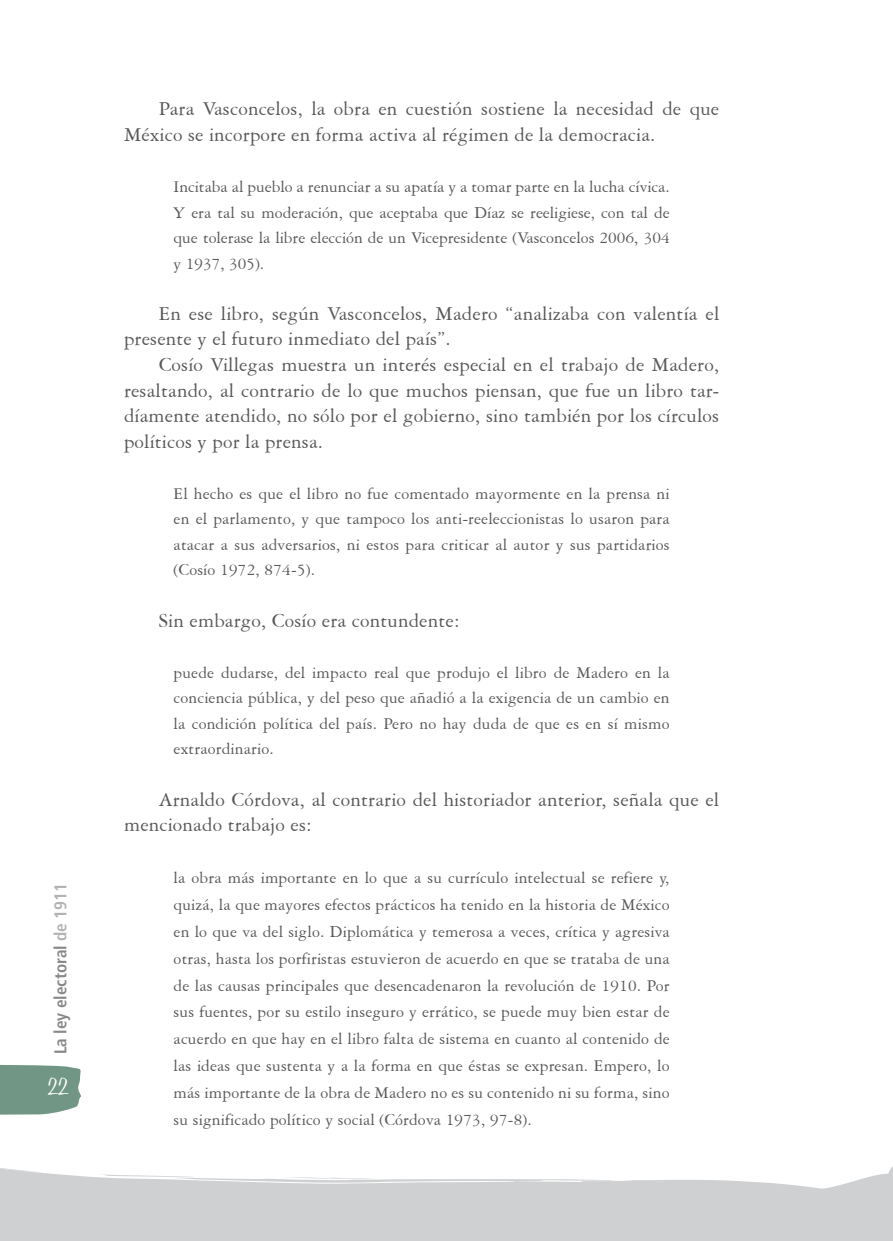
<style>
.page{position:relative;width:893px;height:1241px;background:#fff}
.page>*{position:absolute;margin:0;border:0;box-sizing:border-box;transform-origin:0 0}
.t1{font:300 26.25px "Honey Script";color:#fff}
.t2{font:21px/25.6px "American Garamond BT";letter-spacing:.01em;color:#58585a}
.t3{font:17.5px/25.6px "American Garamond BT";letter-spacing:.01em;color:#58585a;text-align:justify}
.t4{font:700 condensed 17.15px "Frutiger";color:#87888a}
.s1{color:#b1b3b4}
</style>
<div class="page">
<svg style="left:0;top:1064px;width:81px;height:50px"></svg>
<svg style="left:0;top:1168px;width:886px;height:72px;fill:#cfd0d2"></svg>
<svg style="left:886px;top:1166px;width:7px;height:74px"></svg>
<p class="t4" style="left:50px;top:1054px;width:173px;rotate:-90deg">La ley electoral <span class="s1">de 1911</span></p>
<h1 class="t1" style="left:48px;top:1069px;width:23px">22</h1>
<p class="t2" style="left:124px;top:96px;width:597px;text-indent:35px">Para Vasconcelos, la obra en cuestión sostiene la necesidad de que<br>México se incorpore en forma activa al régimen de la democracia.</p>
<p class="t3" style="left:174px;top:173px;width:498px">Incitaba al pueblo a renunciar a su apatía y a tomar parte en la lucha cívica.<br>Y era tal su moderación, que aceptaba que Díaz se reeligiese, con tal de que tolerase la libre elección de un Vicepresidente (Vasconcelos 2006, 304 y 1937, 305).</p>
<p class="t2" style="left:124px;top:300px;width:597px;text-indent:35px">En ese libro, según Vasconcelos, Madero “analizaba con valentía el presente y el futuro inmediato del país”.</p>
<p class="t2" style="left:124px;top:351px;width:597px;text-align:justify;text-indent:35px">Cosío Villegas muestra un interés especial en el trabajo de Madero, resaltando, al contrario de lo que muchos piensan, que fue un libro tar&shy;díamente atendido, no sólo por el gobierno, sino también por los círculos políticos y por la prensa.</p>
<p class="t3" style="left:174px;top:480px;width:498px">El hecho es que el libro no fue comentado mayormente en la prensa ni en el parlamento, y que tampoco los anti-reeleccionistas lo usaron para atacar a sus adversarios, ni estos para criticar al autor y sus partidarios (Cosío 1972, 874-5).</p>
<p class="t2" style="left:159px;top:607px;width:303px">Sin embargo, Cosío era contundente:</p>
<p class="t3" style="left:174px;top:659px;width:497px">puede dudarse, del impacto real que produjo el libro de Madero en la conciencia pública, y del peso que añadió a la exigencia de un cambio en la condición política del país. Pero no hay duda de que es en sí mismo extraordinario.</p>
<p class="t2" style="left:124px;top:785px;width:597px;text-indent:35px">Arnaldo Córdova, al contrario del historiador anterior, señala que el mencionado trabajo es:</p>
<p class="t3" style="left:174px;top:864px;width:498px;line-height:26.8px">la obra más importante en lo que a su currículo intelectual se refiere y, quizá, la que mayores efectos prácticos ha tenido en la historia de México en lo que va del siglo. Diplomática y temerosa a veces, crítica y agresiva otras, hasta los porfiristas estuvieron de acuerdo en que se trataba de una de las causas principales que desencadenaron la revolución de 1910. Por sus fuentes, por su estilo inseguro y errático, se puede muy bien estar de acuerdo en que hay en el libro falta de sistema en cuanto al contenido de las ideas que sustenta y a la forma en que éstas se expresan. Empero, lo más importante de la obra de Madero no es su contenido ni su forma, sino su significado político y social (Córdova 1973, 97-8).</p>
</div>
